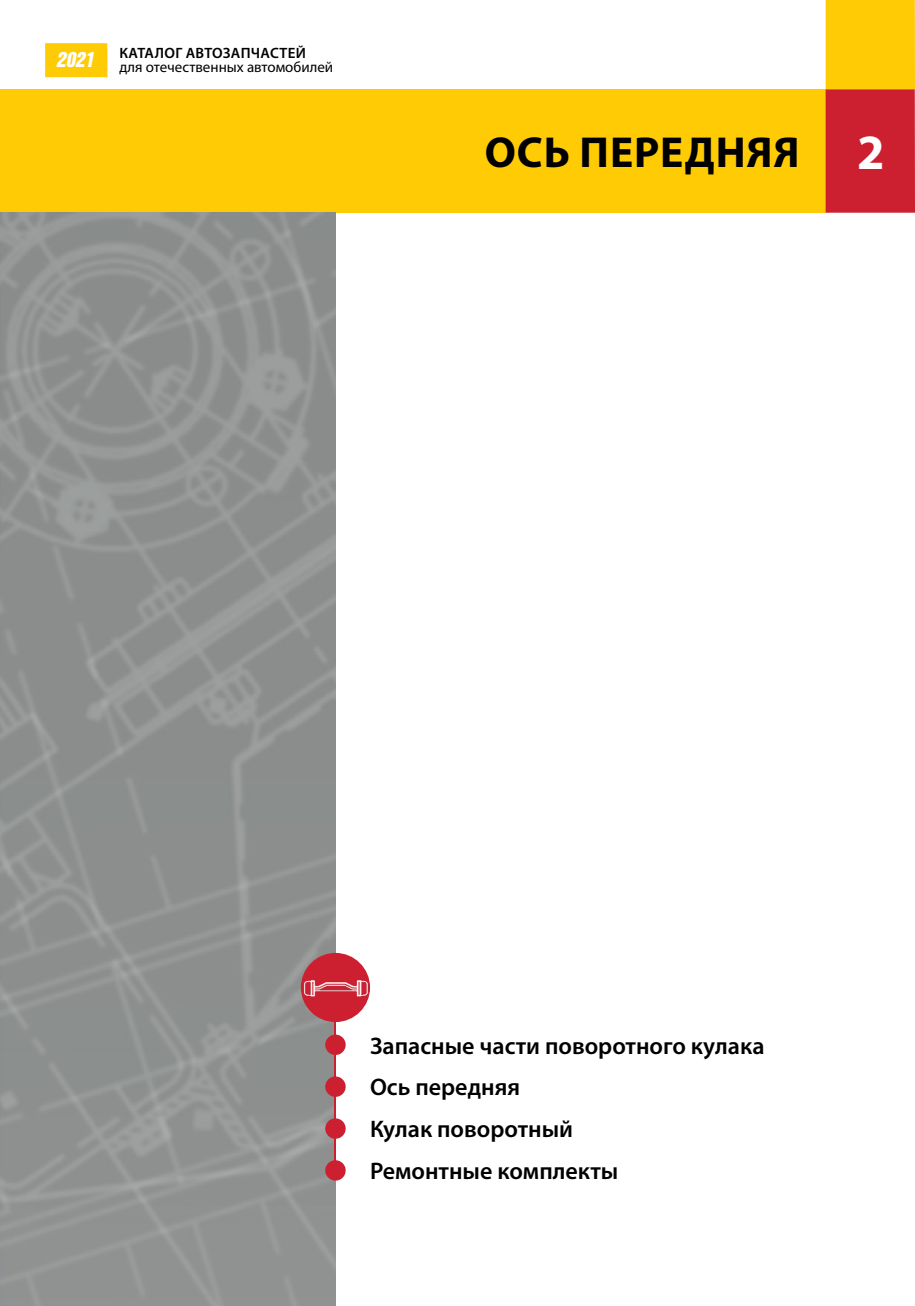
<style>
.page{position:relative;width:915px;height:1306px;background:#fff}
.page>*{position:absolute;margin:0;border:0;box-sizing:border-box;transform-origin:0 0}
.t1{font:700 43.5px "Myriad Pro";letter-spacing:.02em;color:#000}
.t2{font:600 24px/41.5px "Myriad Pro";color:#000}
.t3{font:italic 21px "Bastion Kontrast";color:#fff}
.t4{font:15px "Myriad Pro";color:#000}
.t5{font:600 15px "Myriad Pro";letter-spacing:.02em;color:#000}
.s1{font-size:49.5px;color:#fff}
</style>
<div class="page">
<div style="left:0;top:89px;width:825px;height:124px;background:#ffcb05"></div>
<svg style="left:825px;top:0;width:89px;height:213px;background:#e1681f"></svg>
<div style="left:45px;top:43px;width:62px;height:34px;background:#ffcb05"></div>
<img style="left:0;top:213px;width:335px;height:1092px">
<div style="left:325px;top:1034px;width:20px;height:20px;background:#cc2031;border-radius:50%"></div>
<div style="left:325px;top:1160px;width:20px;height:20px;background:#cc2031;border-radius:50%"></div>
<div style="left:325px;top:1076px;width:20px;height:20px;background:#cc2031;border-radius:50%"></div>
<div style="left:325px;top:1118px;width:20px;height:20px;background:#cc2031;border-radius:50%"></div>
<hr style="left:334px;top:1016px;width:2px;height:154px;background:#cc2031">
<img style="left:301px;top:952px;width:69px;height:70px;border-radius:35px">
<p class="t3" style="left:56px;top:49px;width:39px">2021</p>
<p class="t5" style="left:119px;top:45px;width:188px">КАТАЛОГ АВТОЗАПЧАСТЕЙ</p>
<p class="t4" style="left:119px;top:58px;width:215px">для отечественных автомобилей</p>
<h1 class="t1" style="left:484px;top:124px;width:401px">ОСЬ ПЕРЕДНЯЯ <span class="s1">2</span></h1>
<p class="t2" style="left:370px;top:1025px;width:396px">Запасные части поворотного кулака<br>Ось передняя<br>Кулак поворотный<br>Ремонтные комплекты</p>
</div>
